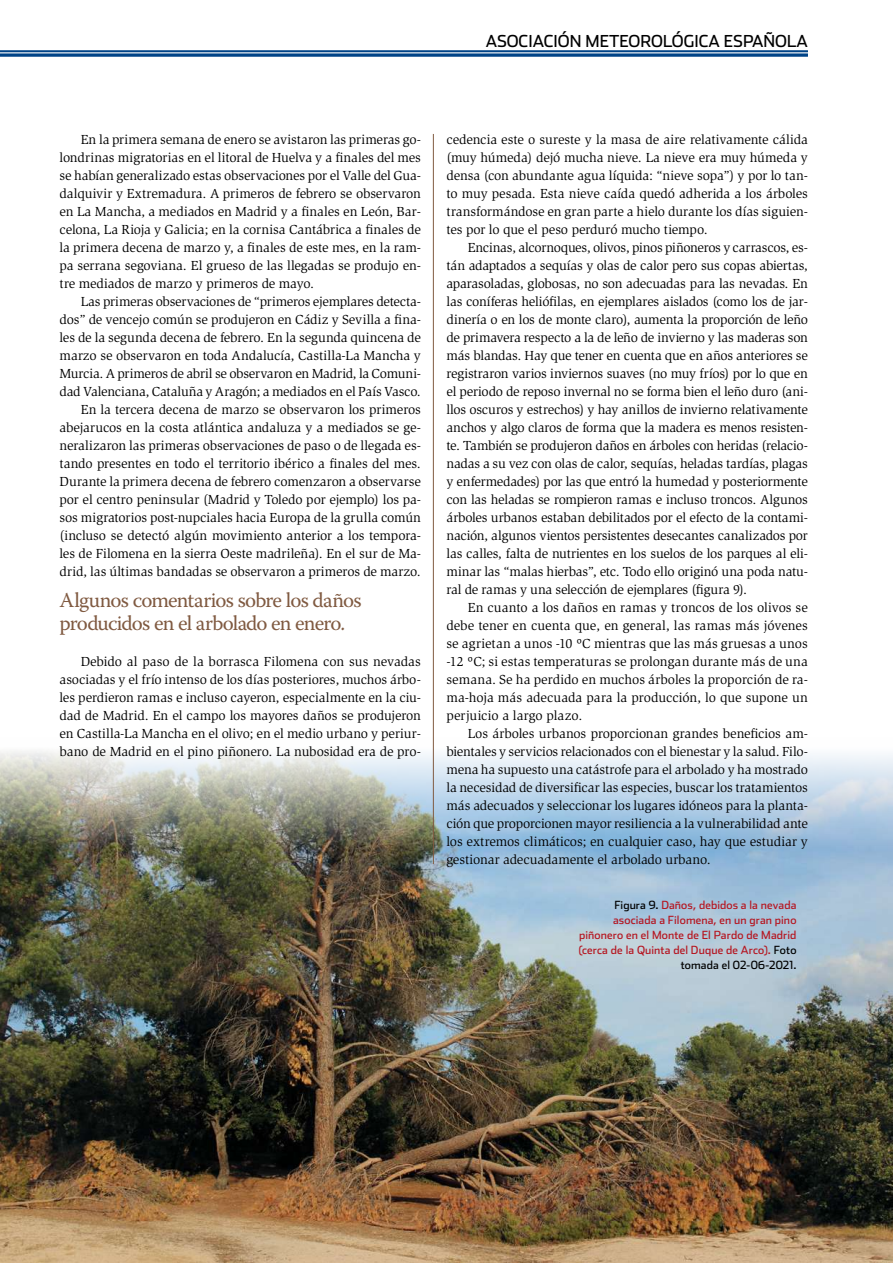
<style>
.page{position:relative;width:893px;height:1263px;background:#fff}
.page>*{position:absolute;margin:0;border:0;box-sizing:border-box;transform-origin:0 0}
.t1{font:21px/22.5px "Warnock Pro";letter-spacing:-.04em;color:#805a41}
.t2{font:16.5px "Stainless";color:#000}
.t3{font:13.5px/18px "Slimbach Std";letter-spacing:-.01em;color:#000;text-align:justify}
.t4{font:11.25px/15px "Stainless";letter-spacing:.01em;color:#b51621;text-align:right}
.s1{color:#000}
</style>
<div class="page">
<svg style="left:0;top:50px;width:808px;height:6px;fill:#004387"></svg>
<hr style="left:0;top:52px;width:808px;height:1px;background:#fff">
<img style="left:0;top:737px;width:893px;height:526px">
<hr style="left:433px;top:134px;width:1px;height:730px;background:#805a41">
<p class="t2" style="left:486px;top:31px;width:11px">ASOCIACIÓN</p>
<p class="t2" style="left:586px;top:31px;width:26px">METEOROLÓGICA</p>
<p class="t2" style="left:724px;top:31px;width:12px">ESPAÑOLA</p>
<p class="t3" style="left:60px;top:131px;width:363px;text-indent:21px">En la primera semana de enero se avistaron las primeras go&shy;londrinas migratorias en el litoral de Huelva y a finales del mes se habían generalizado estas observaciones por el Valle del Gua&shy;dalquivir y Extremadura. A primeros de febrero se observaron en La Mancha, a mediados en Madrid y a finales en León, Bar&shy;celona, La Rioja y Galicia; en la cornisa Cantábrica a finales de la primera decena de marzo y, a finales de este mes, en la ram&shy;pa serrana segoviana. El grueso de las llegadas se produjo en&shy;tre mediados de marzo y primeros de mayo.</p>
<p class="t3" style="left:60px;top:293px;width:363px;text-align:right">Las primeras observaciones de “primeros ejemplares detecta&shy;dos” de vencejo común se produjeron en Cádiz y Sevilla a fina&shy;les de la segunda decena de febrero. En la segunda quincena de marzo se observaron en toda Andalucía, Castilla-La Mancha y Murcia. A primeros de abril se observaron en Madrid, la Comuni&shy;dad Valenciana, Cataluña y Aragón; a mediados en el País Vasco.<br>En la tercera decena de marzo se observaron los primeros abejarucos en la costa atlántica andaluza y a mediados se ge&shy;neralizaron las primeras observaciones de paso o de llegada es&shy;tando presentes en todo el territorio ibérico a finales del mes.<br>Durante la primera decena de febrero comenzaron a observarse por el centro peninsular (Madrid y Toledo por ejemplo) los pa&shy;sos migratorios post-nupciales hacia Europa de la grulla común (incluso se detectó algún movimiento anterior a los tempora&shy;les de Filomena en la sierra Oeste madrileña). En el sur de Ma&shy;drid, las últimas bandadas se observaron a primeros de marzo.</p>
<h1 class="t1" style="left:60px;top:589px;width:304px">Algunos comentarios sobre los daños producidos en el arbolado en enero.</h1>
<p class="t3" style="left:60px;top:653px;width:363px;text-indent:21px">Debido al paso de la borrasca Filomena con sus nevadas asociadas y el frío intenso de los días posteriores, muchos árbo&shy;les perdieron ramas e incluso cayeron, especialmente en la ciu&shy;dad de Madrid. En el campo los mayores daños se produjeron en Castilla-La Mancha en el olivo; en el medio urbano y periur&shy;bano de Madrid en el pino piñonero. La nubosidad era de pro-</p>
<p class="t3" style="left:446px;top:131px;width:363px">cedencia este o sureste y la masa de aire relativamente cálida (muy húmeda) dejó mucha nieve. La nieve era muy húmeda y densa (con abundante agua líquida: “nieve sopa”) y por lo tan&shy;to muy pesada. Esta nieve caída quedó adherida a los árboles transformándose en gran parte a hielo durante los días siguien&shy;tes por lo que el peso perduró mucho tiempo.</p>
<p class="t3" style="left:446px;top:239px;width:363px;text-indent:21px">Encinas, alcornoques, olivos, pinos piñoneros y carrascos, es&shy;tán adaptados a sequías y olas de calor pero sus copas abiertas, aparasoladas, globosas, no son adecuadas para las nevadas. En las coníferas heliófilas, en ejemplares aislados (como los de jar&shy;dinería o en los de monte claro), aumenta la proporción de leño de primavera respecto a la de leño de invierno y las maderas son más blandas. Hay que tener en cuenta que en años anteriores se registraron varios inviernos suaves (no muy fríos) por lo que en el periodo de reposo invernal no se forma bien el leño duro (ani&shy;llos oscuros y estrechos) y hay anillos de invierno relativamente anchos y algo claros de forma que la madera es menos resisten&shy;te. También se produjeron daños en árboles con heridas (relacio&shy;nadas a su vez con olas de calor, sequías, heladas tardías, plagas y enfermedades) por las que entró la humedad y posteriormente con las heladas se rompieron ramas e incluso troncos. Algunos árboles urbanos estaban debilitados por el efecto de la contami&shy;nación, algunos vientos persistentes desecantes canalizados por las calles, falta de nutrientes en los suelos de los parques al eli&shy;minar las “malas hierbas”, etc. Todo ello originó una poda natu&shy;ral de ramas y una selección de ejemplares (figura 9).</p>
<p class="t3" style="left:446px;top:598px;width:363px;text-indent:21px">En cuanto a los daños en ramas y troncos de los olivos se debe tener en cuenta que, en general, las ramas más jóvenes se agrietan a unos -10 ºC mientras que las más gruesas a unos -12 ºC; si estas temperaturas se prolongan durante más de una semana. Se ha perdido en muchos árboles la proporción de ra&shy;ma-hoja más adecuada para la producción, lo que supone un perjuicio a largo plazo.</p>
<p class="t3" style="left:446px;top:724px;width:363px;text-indent:21px">Los árboles urbanos proporcionan grandes beneficios am&shy;bientales y servicios relacionados con el bienestar y la salud. Filo&shy;mena ha supuesto una catástrofe para el arbolado y ha mostrado la necesidad de diversificar las especies, buscar los tratamientos más adecuados y seleccionar los lugares idóneos para la planta&shy;ción que proporcionen mayor resiliencia a la vulnerabilidad ante los extremos climáticos; en cualquier caso, hay que estudiar y gestionar adecuadamente el arbolado urbano.</p>
<p class="t4" style="left:579px;top:898px;width:219px"><span class="s1">Figura 9.</span> Daños, debidos a la nevada asociada a Filomena, en un gran pino piñonero en el Monte de El Pardo de Madrid (cerca de la Quinta del Duque de Arco). <span class="s1">Foto tomada el 02-06-2021.</span></p>
</div>
